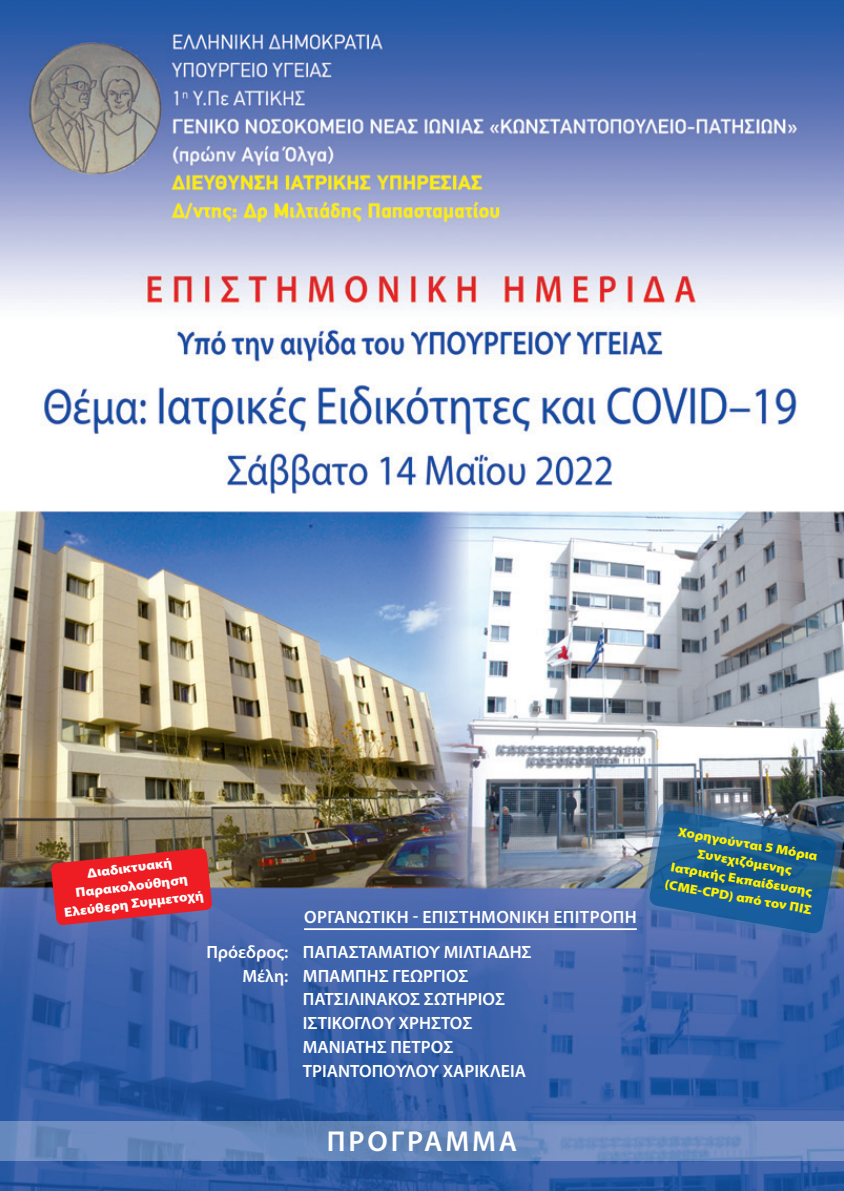
<style>
.page{position:relative;width:844px;height:1191px;background:#fff}
.page>*{position:absolute;margin:0;border:0;box-sizing:border-box;transform-origin:0 0}
.t1{font:600 28.88px "Myriad Pro";color:#fff}
.t2{font:600 17.85px "Myriad Pro";color:#fff}
.t3{font:600 17.85px "Myriad Pro";letter-spacing:.02em;color:#fff}
.t4{font:900 13.3px/18px "Myriad Pro";color:#fff;text-align:center;scale:1.1 1}
.t5{font:900 12.95px/17.8px "Myriad Pro";color:#fff101;text-align:center;scale:1.1 1}
</style>
<div class="page">
<img style="left:0;top:0;width:843px;height:1191px">
<svg style="left:640px;top:801px;width:203px;height:140px;background:#356697"></svg>
<svg style="left:50px;top:847px;width:162px;height:78px;background:#cc2e36"></svg>
<hr style="left:304px;top:928px;width:332px;height:2px;background:#fff">
<svg style="left:0;top:1121px;width:843px;height:40px;background:#6c8bbe"></svg>
<p class="t4" style="left:59px;top:867px;width:129px;rotate:-7deg">Διαδικτυακή<br>Παρακολούθηση<br>Eλεύθερη Συμμετοχή</p>
<p class="t3" style="left:304px;top:905px;width:334px">Oργανωτική - επιστημονικη Επιτροπή</p>
<p class="t2" style="left:179px;top:940px;width:125px">Π ρόεδρος: ΠΑΠΑΣΤΑΜΑΤΙΟ</p>
<p class="t2" style="left:429px;top:940px;width:92px">Υ ΜΙΛΤΙΑΔΗΣ</p>
<p class="t2" style="left:179px;top:964px;width:40px">Μ</p>
<p class="t2" style="left:257px;top:964px;width:49px">έλη: ΜΠΑΜΠΗΣ</p>
<p class="t2" style="left:392px;top:964px;width:11px">ΓΕΩΡΓΙΟΣ</p>
<p class="t2" style="left:288px;top:988px;width:83px">ΠAΤΣΙΛΙΝΑΚΟΣ</p>
<p class="t2" style="left:424px;top:988px;width:12px">ΣΩΤΗΡΙΟΣ</p>
<p class="t2" style="left:288px;top:1012px;width:10px">ΙΣΤΙΚΟΓ</p>
<p class="t2" style="left:360px;top:1012px;width:60px">ΛΟΥ ΧΡΗΣΤΟΣ</p>
<p class="t2" style="left:288px;top:1036px;width:11px">ΜΑΝΙΑΤΗΣ</p>
<p class="t2" style="left:390px;top:1036px;width:12px">ΠΕΤΡΟΣ</p>
<p class="t2" style="left:288px;top:1059px;width:11px">ΤΡΙΑΝΤΟΠΟ</p>
<p class="t2" style="left:396px;top:1059px;width:68px">ΥΛΟΥ ΧΑΡΙΚ</p>
<p class="t2" style="left:489px;top:1059px;width:21px">ΛΕΙΑ</p>
<h1 class="t1" style="left:327px;top:1122px;width:22px">ΠΡΟΓΡΑΜΜΑ</h1>
<p class="t5" style="left:676px;top:821px;width:137px;rotate:10deg">Χορηγούνται 5 Μόρια<br>Συνεχιζόμενης<br>Ιατρικής Εκπαίδευσης (CME-CPD) από τον ΠΙΣ</p>
</div>
